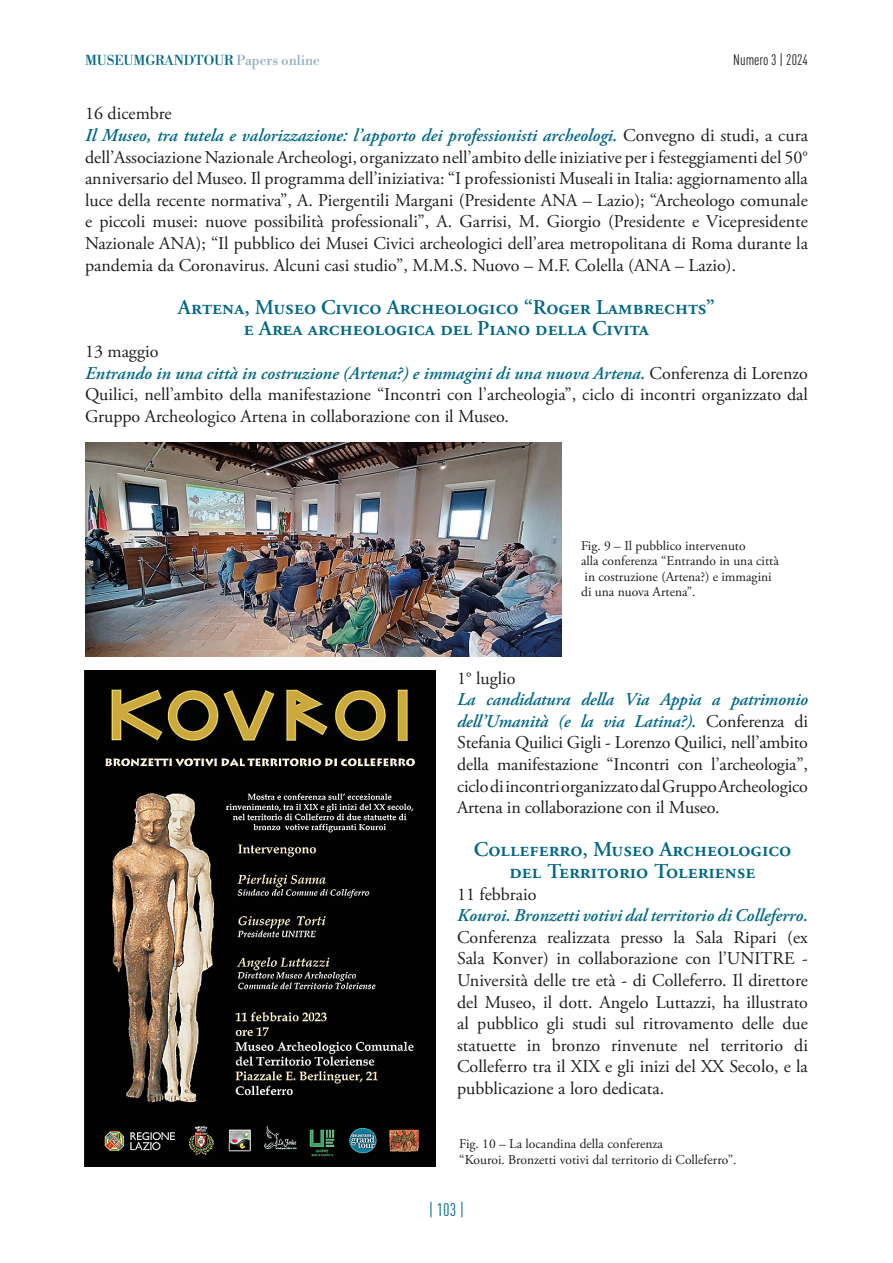
<style>
.page{position:relative;width:893px;height:1263px;background:#fff}
.page>*{position:absolute;margin:0;border:0;box-sizing:border-box;transform-origin:0 0}
.t1{font:600 21px/21.6px "Adobe Garamond Pro";color:#006885;text-align:center}
.t2{font:18px/21.6px "Adobe Garamond Pro";letter-spacing:-.005em;color:#1d1d1b}
.t3{font:italic 600 18px "Adobe Garamond Pro";color:#006885}
.t4{font:18px "DIN Cond";color:#006885}
.t5{font:15px "DIN Cond";color:#1d1d1b}
.t6{font:13.5px/15.5px "Adobe Garamond Pro";letter-spacing:-.005em;color:#1d1d1b}
.t7{font:13.5px "Libre Bodoni";color:#006885}
.s1{color:#8eacbf}
.s2{font-weight:600;font-style:italic;color:#006885}
</style>
<div class="page">
<img style="left:85px;top:442px;width:476px;height:214px">
<img style="left:85px;top:670px;width:351px;height:496px">
<p class="t7" style="left:85px;top:52px;width:237px">MUSEUMGRANDTOUR <span class="s1">Papers online</span></p>
<p class="t5" style="left:733px;top:51px;width:76px">Numero 3 | 2024</p>
<p class="t2" style="left:85px;top:103px;width:725px">16 dicembre<br><span class="s2">Il Museo, tra tutela e valorizzazione: l’apporto dei professionisti archeologi.</span> Convegno di studi, a cura dell’Associazione Nazionale Archeologi, organizzato nell’ambito delle iniziative per i festeggiamenti del 50° anniversario del Museo. Il programma dell’iniziativa: “I professionisti Museali in Italia: aggiornamento alla luce della recente normativa”, A. Piergentili Margani (Presidente ANA – Lazio); “Archeologo comunale e piccoli musei: nuove possibilità professionali”, A. Garrisi, M. Giorgio (Presidente e Vicepresidente Nazionale ANA); “Il pubblico dei Musei Civici archeologici dell’area metropolitana di Roma durante la pandemia da Coronavirus. Alcuni casi studio”, M.M.S. Nuovo – M.F. Colella (ANA – Lazio).</p>
<p class="t1" style="left:178px;top:297px;width:539px">Artena, Museo Civico Archeologico “Roger Lambrechts” e Area archeologica del Piano della Civita</p>
<p class="t2" style="left:85px;top:341px;width:724px">13 maggio<br><span class="s2">Entrando in una città in costruzione (Artena?) e immagini di una nuova Artena.</span> Conferenza di Lorenzo Quilici, nell’ambito della manifestazione “Incontri con l’archeologia”, ciclo di incontri organizzato dal Gruppo Archeologico Artena in collaborazione con il Museo.</p>
<p class="t6" style="left:581px;top:538px;width:199px">Fig. 9 – Il pubblico intervenuto<br>alla conferenza “Entrando in una città in costruzione (Artena?) e immagini di una nuova Artena”.</p>
<p class="t2" style="left:457px;top:668px;width:60px">1° luglio</p>
<p class="t2" style="left:457px;top:689px;width:352px;text-align:justify"><span class="s2">La candidatura della Via Appia a patrimonio dell’Umanità (e la via Latina?).</span> Conferenza di Stefania Quilici Gigli - Lorenzo Quilici, nell’ambito della manifestazione “Incontri con l’archeologia”, ciclo di incontri organizzato dal Gruppo Archeologico Artena in collaborazione con il Museo.</p>
<p class="t1" style="left:474px;top:839px;width:319px">Colleferro, Museo Archeologico del Territorio Toleriense</p>
<p class="t2" style="left:457px;top:884px;width:81px">11 febbraio</p>
<p class="t3" style="left:457px;top:905px;width:352px">Kouroi. Bronzetti votivi dal territorio di Colleferro.</p>
<p class="t2" style="left:457px;top:927px;width:352px;text-align:justify">Conferenza realizzata presso la Sala Ripari (ex Sala Konver) in collaborazione con l’UNITRE - Università delle tre età - di Colleferro. Il direttore del Museo, il dott. Angelo Luttazzi, ha illustrato al pubblico gli studi sul ritrovamento delle due statuette in bronzo rinvenute nel territorio di Colleferro tra il XIX e gli inizi del XX Secolo, e la pubblicazione a loro dedicata.</p>
<p class="t6" style="left:459px;top:1136px;width:279px;line-height:16.2px">Fig. 10 – La locandina della conferenza<br>“Kouroi. Bronzetti votivi dal territorio di Colleferro”.</p>
<p class="t4" style="left:429px;top:1199px;width:37px">| 103 |</p>
</div>
